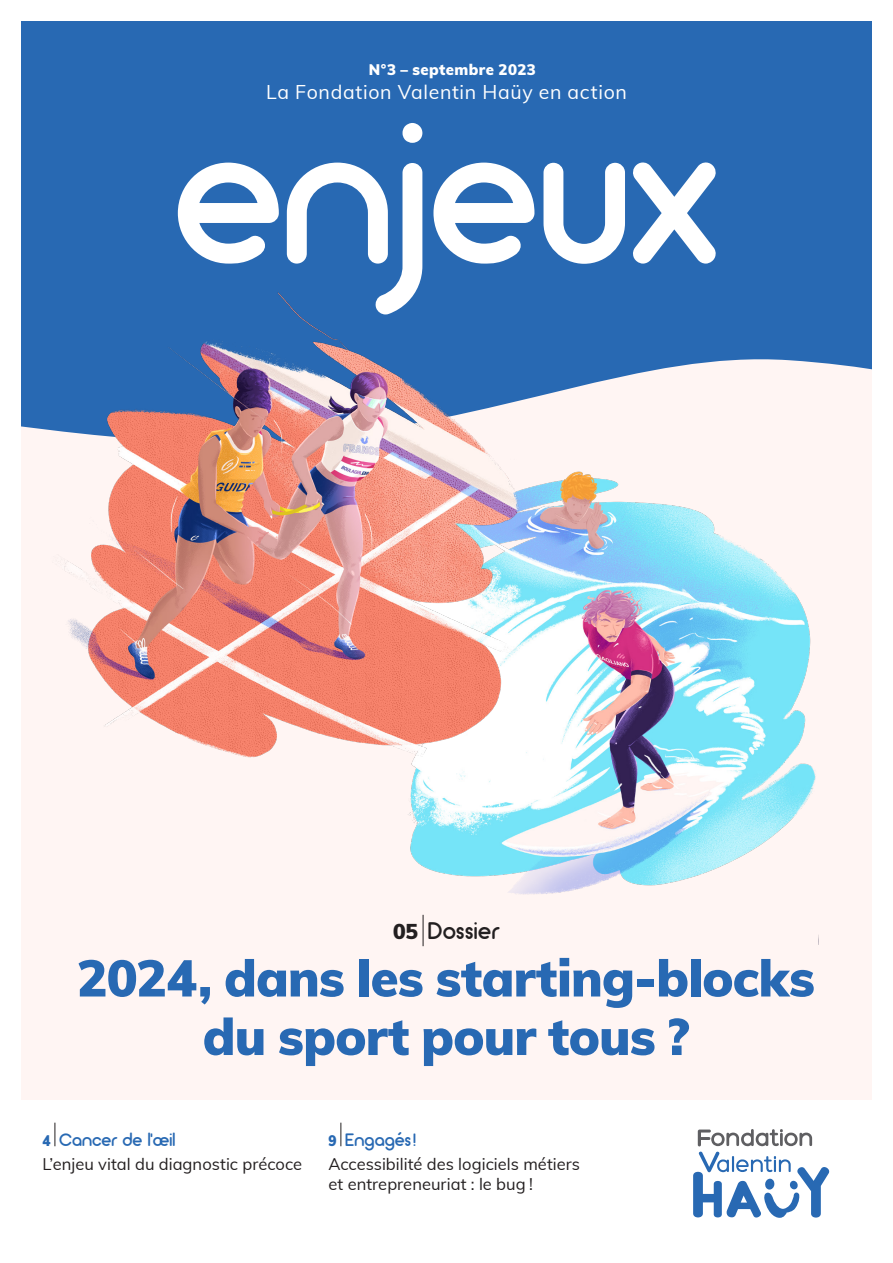
<style>
.page{position:relative;width:893px;height:1263px;background:#fff}
.page>*{position:absolute;margin:0;border:0;box-sizing:border-box;transform-origin:0 0}
.t1{font:201.15px "Arciform";letter-spacing:.01em;color:#fff}
.t2{font:900 51px/58.5px "Muli";letter-spacing:-.015em;color:#2869b3;text-align:center}
.t3{font:24px "Arciform";letter-spacing:.02em;color:#231f20}
.t4{font:19.5px "Muli";letter-spacing:.035em;color:#fff}
.t5{font:18px "Arciform";letter-spacing:.005em;color:#2869b3}
.t6{font:16.5px/19.5px "Muli";color:#231f20}
.t7{font:900 15px "Muli";letter-spacing:.025em;color:#fff}
.s1{font-family:"Muli";font-weight:900;font-size:21px}
.s2{font-family:"Muli";font-weight:900;font-size:15px}
</style>
<div class="page">
<div style="left:21px;top:21px;width:851px;height:1078px;background:#fff5f3"></div>
<div style="left:21px;top:21px;width:851px;height:376px;background:#2869b3"></div>
<svg style="left:55px;top:1123px;width:1px;height:23px"></svg>
<svg style="left:340px;top:1123px;width:1px;height:23px"></svg>
<svg style="left:693px;top:1129px;width:137px;height:89px"></svg>
<hr style="left:423px;top:915px;width:1px;height:31px;background:#231f20">
<img style="left:410px;top:471px;width:409px;height:473px">
<img style="left:21px;top:278px;width:515px;height:568px">
<p class="t7" style="left:369px;top:58px;width:169px">N°3 – septembre 2023</p>
<p class="t4" style="left:266px;top:78px;width:362px">La Fondation Valentin Haüy en action</p>
<p class="t1" style="left:177px;top:67px;width:540px">enjeux</p>
<p class="t3" style="left:393px;top:915px;width:107px"><span class="s1">05</span> Dossier</p>
<p class="t2" style="left:77px;top:946px;width:739px">2024, dans les starting-blocks du sport pour tous ?</p>
<p class="t5" style="left:43px;top:1129px;width:134px"><span class="s2">4</span> Cancer de l’oeil</p>
<p class="t6" style="left:43px;top:1153px;width:261px">L’enjeu vital du diagnostic précoce</p>
<p class="t5" style="left:328px;top:1129px;width:89px"><span class="s2">9</span> Engagés!</p>
<p class="t6" style="left:328px;top:1153px;width:253px">Accessibilité des logiciels métiers et entrepreneuriat : le bug !</p>
</div>
